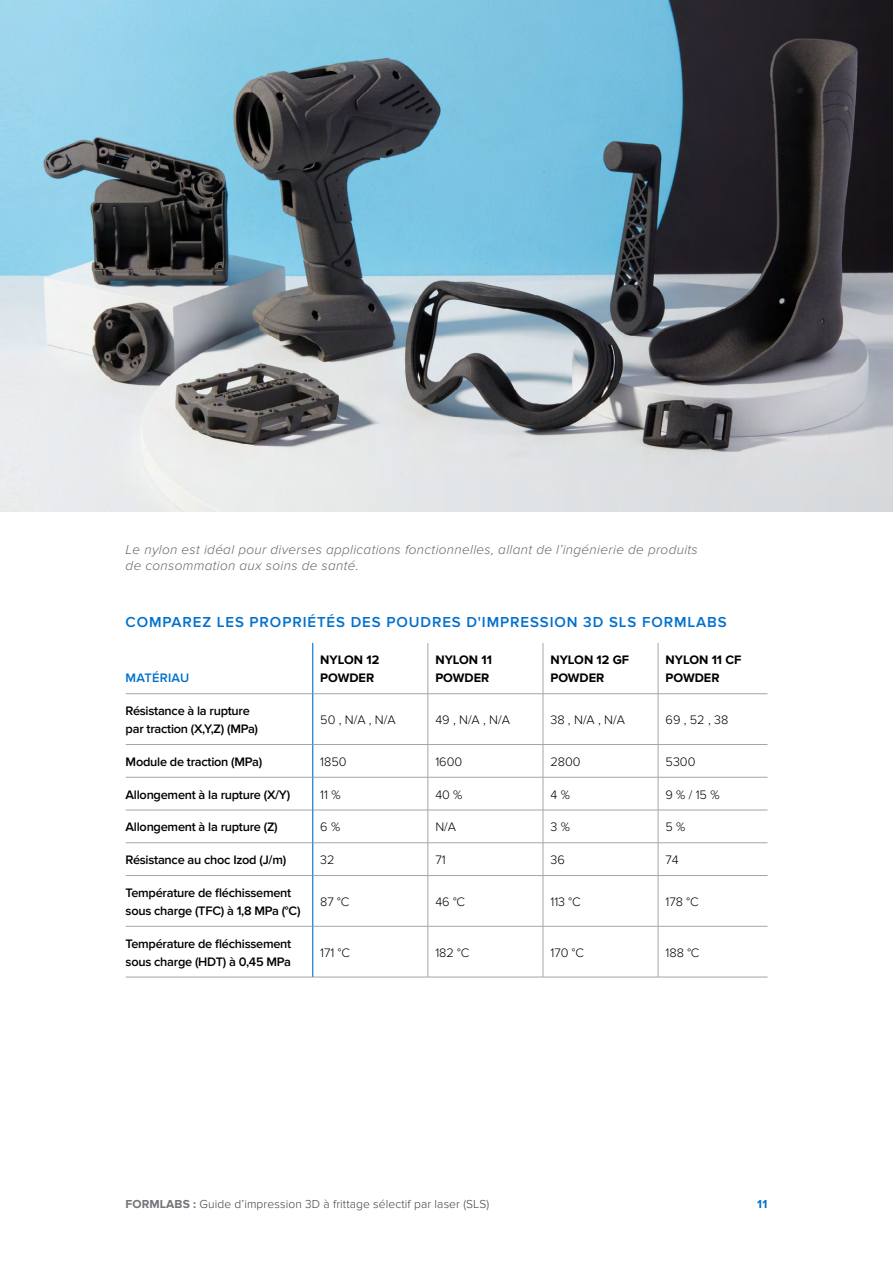
<style>
.page{position:relative;width:893px;height:1263px;background:#fff}
.page>*{position:absolute;margin:0;border:0;box-sizing:border-box;transform-origin:0 0}
.t1{font:600 15px "Proxima Nova";letter-spacing:.06em;color:#0070ce}
.t2{font:italic 300 13.5px/16.2px "Proxima Nova";letter-spacing:.025em;color:#63666a}
.t3{font:600 12.75px/18px "Proxima Nova";letter-spacing:-.02em;color:#000}
.t4{font:300 12.75px "Proxima Nova";color:#000}
.t5{font:700 12.75px/18px "Proxima Nova";color:#000}
.t6{font:600 12.75px "Proxima Nova";letter-spacing:.02em;color:#0070ce}
.t7{font:300 12px "Proxima Nova";letter-spacing:.01em;color:#414042}
.t8{font:700 12px "Proxima Nova";color:#0070ce}
.s1{font-weight:700;color:#727579}
</style>
<div class="page">
<hr style="left:428px;top:643px;width:1px;height:50px;background:#a4a6a8">
<hr style="left:543px;top:643px;width:1px;height:50px;background:#a4a6a8">
<hr style="left:658px;top:643px;width:1px;height:50px;background:#a4a6a8">
<hr style="left:428px;top:694px;width:1px;height:50px;background:#a4a6a8">
<hr style="left:543px;top:694px;width:1px;height:50px;background:#a4a6a8">
<hr style="left:658px;top:694px;width:1px;height:50px;background:#a4a6a8">
<hr style="left:126px;top:744px;width:186px;height:1px;background:#a4a6a8">
<hr style="left:428px;top:745px;width:1px;height:32px;background:#a4a6a8">
<hr style="left:543px;top:745px;width:1px;height:32px;background:#a4a6a8">
<hr style="left:658px;top:745px;width:1px;height:32px;background:#a4a6a8">
<hr style="left:126px;top:777px;width:186px;height:1px;background:#a4a6a8">
<hr style="left:428px;top:777px;width:1px;height:33px;background:#a4a6a8">
<hr style="left:543px;top:777px;width:1px;height:33px;background:#a4a6a8">
<hr style="left:658px;top:777px;width:1px;height:33px;background:#a4a6a8">
<hr style="left:126px;top:810px;width:186px;height:1px;background:#a4a6a8">
<hr style="left:428px;top:810px;width:1px;height:32px;background:#a4a6a8">
<hr style="left:543px;top:810px;width:1px;height:32px;background:#a4a6a8">
<hr style="left:658px;top:810px;width:1px;height:32px;background:#a4a6a8">
<hr style="left:126px;top:842px;width:186px;height:1px;background:#a4a6a8">
<hr style="left:428px;top:843px;width:1px;height:32px;background:#a4a6a8">
<hr style="left:543px;top:843px;width:1px;height:32px;background:#a4a6a8">
<hr style="left:658px;top:843px;width:1px;height:32px;background:#a4a6a8">
<hr style="left:126px;top:875px;width:186px;height:1px;background:#a4a6a8">
<hr style="left:428px;top:876px;width:1px;height:50px;background:#a4a6a8">
<hr style="left:543px;top:876px;width:1px;height:50px;background:#a4a6a8">
<hr style="left:658px;top:876px;width:1px;height:50px;background:#a4a6a8">
<hr style="left:126px;top:926px;width:186px;height:1px;background:#a4a6a8">
<hr style="left:428px;top:926px;width:1px;height:51px;background:#a4a6a8">
<hr style="left:543px;top:926px;width:1px;height:51px;background:#a4a6a8">
<hr style="left:658px;top:926px;width:1px;height:51px;background:#a4a6a8">
<hr style="left:126px;top:693px;width:186px;height:1px;background:#a4a6a8">
<hr style="left:313px;top:693px;width:115px;height:1px;background:#a4a6a8">
<hr style="left:428px;top:693px;width:115px;height:1px;background:#a4a6a8">
<hr style="left:543px;top:693px;width:115px;height:1px;background:#a4a6a8">
<hr style="left:658px;top:693px;width:110px;height:1px;background:#a4a6a8">
<hr style="left:313px;top:744px;width:115px;height:1px;background:#a4a6a8">
<hr style="left:428px;top:744px;width:115px;height:1px;background:#a4a6a8">
<hr style="left:543px;top:744px;width:115px;height:1px;background:#a4a6a8">
<hr style="left:658px;top:744px;width:110px;height:1px;background:#a4a6a8">
<hr style="left:313px;top:777px;width:115px;height:1px;background:#a4a6a8">
<hr style="left:428px;top:777px;width:115px;height:1px;background:#a4a6a8">
<hr style="left:543px;top:777px;width:115px;height:1px;background:#a4a6a8">
<hr style="left:658px;top:777px;width:110px;height:1px;background:#a4a6a8">
<hr style="left:313px;top:810px;width:115px;height:1px;background:#a4a6a8">
<hr style="left:428px;top:810px;width:115px;height:1px;background:#a4a6a8">
<hr style="left:543px;top:810px;width:115px;height:1px;background:#a4a6a8">
<hr style="left:658px;top:810px;width:110px;height:1px;background:#a4a6a8">
<hr style="left:313px;top:842px;width:115px;height:1px;background:#a4a6a8">
<hr style="left:428px;top:842px;width:115px;height:1px;background:#a4a6a8">
<hr style="left:543px;top:842px;width:115px;height:1px;background:#a4a6a8">
<hr style="left:658px;top:842px;width:110px;height:1px;background:#a4a6a8">
<hr style="left:313px;top:875px;width:115px;height:1px;background:#a4a6a8">
<hr style="left:428px;top:875px;width:115px;height:1px;background:#a4a6a8">
<hr style="left:543px;top:875px;width:115px;height:1px;background:#a4a6a8">
<hr style="left:658px;top:875px;width:110px;height:1px;background:#a4a6a8">
<hr style="left:313px;top:926px;width:115px;height:1px;background:#a4a6a8">
<hr style="left:428px;top:926px;width:115px;height:1px;background:#a4a6a8">
<hr style="left:543px;top:926px;width:115px;height:1px;background:#a4a6a8">
<hr style="left:658px;top:926px;width:110px;height:1px;background:#a4a6a8">
<hr style="left:126px;top:977px;width:187px;height:1px;background:#a4a6a8">
<hr style="left:313px;top:977px;width:115px;height:1px;background:#a4a6a8">
<hr style="left:428px;top:977px;width:115px;height:1px;background:#a4a6a8">
<hr style="left:543px;top:977px;width:115px;height:1px;background:#a4a6a8">
<hr style="left:658px;top:977px;width:110px;height:1px;background:#a4a6a8">
<hr style="left:312px;top:643px;width:1px;height:51px;background:#0070ce">
<hr style="left:312px;top:694px;width:1px;height:50px;background:#0070ce">
<hr style="left:312px;top:744px;width:1px;height:33px;background:#0070ce">
<hr style="left:312px;top:777px;width:1px;height:33px;background:#0070ce">
<hr style="left:312px;top:810px;width:1px;height:33px;background:#0070ce">
<hr style="left:312px;top:843px;width:1px;height:32px;background:#0070ce">
<hr style="left:312px;top:875px;width:1px;height:51px;background:#0070ce">
<hr style="left:312px;top:926px;width:1px;height:51px;background:#0070ce">
<img style="left:0;top:0;width:893px;height:512px">
<p class="t2" style="left:126px;top:541px;width:574px">Le nylon est idéal pour diverses applications fonctionnelles, allant de l’ingénierie de produits de consommation aux soins de santé.</p>
<p class="t1" style="left:126px;top:613px;width:603px">COMPAREZ LES PROPRIÉTÉS DES POUDRES D'IMPRESSION 3D SLS FORMLABS</p>
<p class="t6" style="left:126px;top:671px;width:65px">MATÉRIAU</p>
<p class="t5" style="left:320px;top:651px;width:61px">NYLON 12<br>POWDER</p>
<p class="t5" style="left:435px;top:651px;width:58px">NYLON 11<br>POWDER</p>
<p class="t5" style="left:550px;top:651px;width:80px">NYLON 12 GF<br>POWDER</p>
<p class="t5" style="left:666px;top:651px;width:77px">NYLON 11 CF<br>POWDER</p>
<p class="t3" style="left:126px;top:702px;width:134px">Résistance à la rupture par traction (X,Y,Z) (MPa)</p>
<p class="t4" style="left:320px;top:713px;width:77px">50 , N/A , N/A</p>
<p class="t4" style="left:435px;top:713px;width:76px">49 , N/A , N/A</p>
<p class="t4" style="left:550px;top:713px;width:76px">38 , N/A , N/A</p>
<p class="t4" style="left:666px;top:713px;width:64px">69 , 52 , 38</p>
<p class="t3" style="left:126px;top:753px;width:138px">Module de traction (MPa)</p>
<p class="t4" style="left:320px;top:754px;width:28px">1850</p>
<p class="t4" style="left:435px;top:754px;width:28px">1600</p>
<p class="t4" style="left:550px;top:754px;width:32px">2800</p>
<p class="t4" style="left:666px;top:754px;width:31px">5300</p>
<p class="t3" style="left:126px;top:786px;width:166px">Allongement à la rupture (X/Y)</p>
<p class="t4" style="left:320px;top:787px;width:22px">11 %</p>
<p class="t4" style="left:435px;top:787px;width:29px">40 %</p>
<p class="t4" style="left:550px;top:787px;width:21px">4 %</p>
<p class="t4" style="left:666px;top:787px;width:55px">9 % / 15 %</p>
<p class="t3" style="left:126px;top:818px;width:154px">Allongement à la rupture (Z)</p>
<p class="t4" style="left:320px;top:820px;width:21px">6 %</p>
<p class="t4" style="left:435px;top:820px;width:22px">N/A</p>
<p class="t4" style="left:550px;top:820px;width:21px">3 %</p>
<p class="t4" style="left:666px;top:820px;width:21px">5 %</p>
<p class="t3" style="left:126px;top:851px;width:162px">Résistance au choc Izod (J/m)</p>
<p class="t4" style="left:320px;top:853px;width:16px">32</p>
<p class="t4" style="left:435px;top:853px;width:12px">71</p>
<p class="t4" style="left:550px;top:853px;width:16px">36</p>
<p class="t4" style="left:666px;top:853px;width:15px">74</p>
<p class="t3" style="left:126px;top:884px;width:176px">Température de fléchissement sous charge (TFC) à 1,8 MPa (°C)</p>
<p class="t4" style="left:320px;top:894px;width:31px">87 °C</p>
<p class="t4" style="left:435px;top:894px;width:31px">46 °C</p>
<p class="t4" style="left:550px;top:894px;width:32px">113 °C</p>
<p class="t4" style="left:666px;top:894px;width:35px">178 °C</p>
<p class="t3" style="left:126px;top:935px;width:167px">Température de fléchissement sous charge (HDT) à 0,45 MPa</p>
<p class="t4" style="left:320px;top:945px;width:31px">171 °C</p>
<p class="t4" style="left:435px;top:945px;width:36px">182 °C</p>
<p class="t4" style="left:550px;top:945px;width:35px">170 °C</p>
<p class="t4" style="left:666px;top:945px;width:35px">188 °C</p>
<p class="t7" style="left:125px;top:1197px;width:365px"><span class="s1">FORMLABS :</span> Guide d’impression 3D à frittage sélectif par laser (SLS)</p>
<p class="t8" style="left:757px;top:1197px;width:12px">11</p>
</div>
